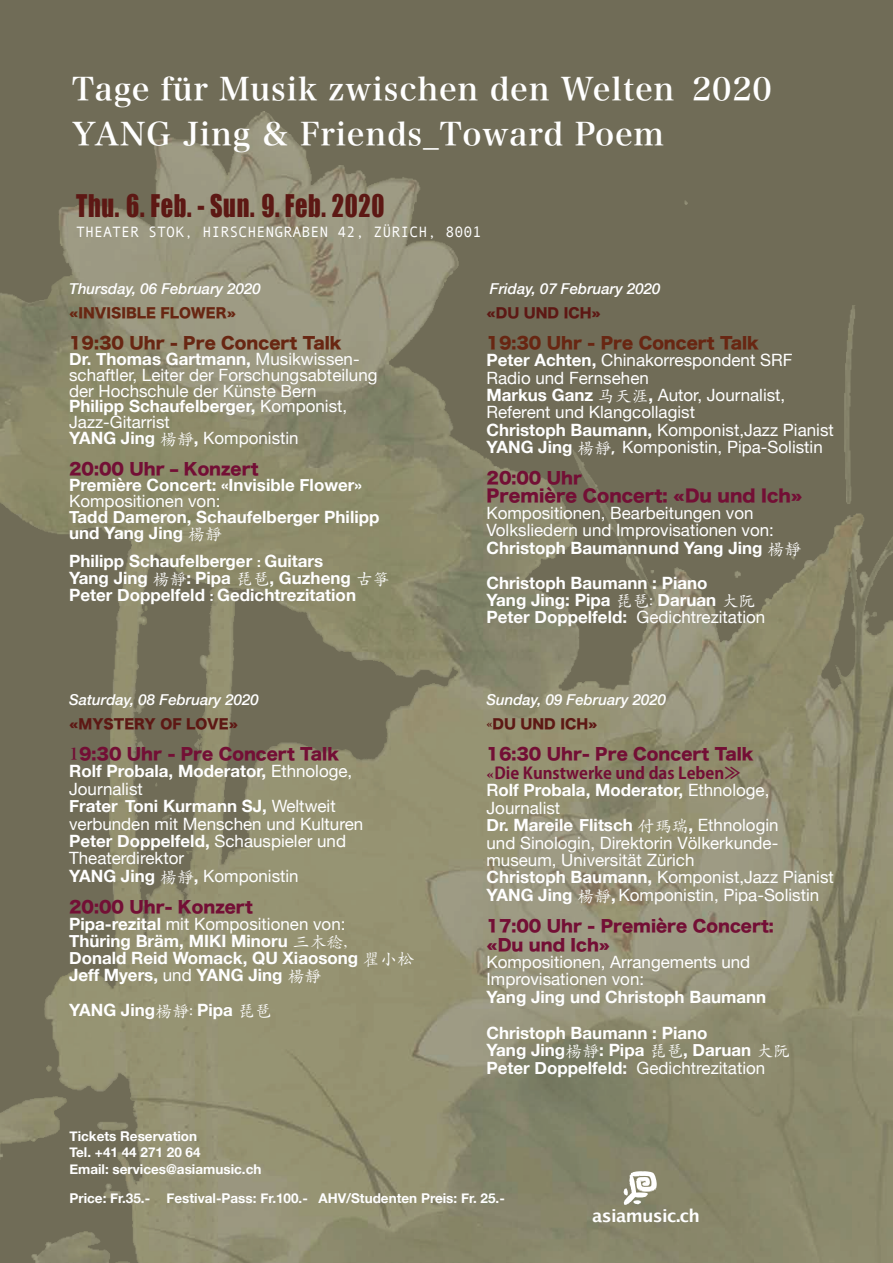
<style>
.page{position:relative;width:893px;height:1263px;background:#fff}
.page>*{position:absolute;margin:0;border:0;box-sizing:border-box;transform-origin:0 0}
.t1{font:31.5px/44.8px "Hira Min Pro W6";letter-spacing:.025em;color:#fff}
.t2{font:28.65px "Impact";letter-spacing:.03em;color:#5d1814;scale:.85 1}
.t3{font:700 17.55px "Lucida Grande";letter-spacing:-.035em;color:#fff}
.t4{font:16.95px/17.4px "Helvetica Neue";color:#fff}
.t5{font:700 16.95px/17.4px "Helvetica Neue";color:#fff}
.t6{font:16.95px "Hira Kaku Std N W8";color:#730f35}
.t7{font:16.2px/18.9px "Hira Kaku Std N W8";color:#730f35}
.t8{font:16.2px "Hira Kaku Std W8";color:#682612}
.t9{font:700 16.2px "Adobe Gothic Std";color:#730f35}
.t10{font:16.2px "Hira Kaku Std W8";color:#730f35}
.t11{font:italic 500 15px "Helvetica Neue";color:#fff}
.t12{font:15px "Andale Mono";color:#fff}
.t13{font:700 13.5px/16.2px "Helvetica Neue";color:#fff}
.t14{font:13.5px "Hira Kaku Std W8";color:#5d1814}
.t15{font:13.5px "Hira Kaku Std N W8";color:#682612}
.t16{font:13.5px "Hira Kaku Std N W8";color:#5d1814}
.s1{font-weight:700}
.s2{font-family:"ST Kaiti"}
.s3{font-family:"ST Kaiti";font-weight:400}
.s4{font-size:13.5px}
.s5{font-family:"Hira Min Pro W6"}
.s6{font-weight:400}
.s7{font-family:"Apple SD Gothic Neo";font-weight:700}
.s8{font-family:"Abril Fatface";font-weight:400}
.s9{font-weight:500}
</style>
<div class="page">
<div style="left:0;top:0;width:892px;height:1263px;background:#706c57"></div>
<img style="left:0;top:111px;width:892px;height:1152px">
<svg style="left:623px;top:1172px;width:33px;height:33px"></svg>
<h1 class="t1" style="left:72px;top:67px;width:701px">Tage für Musik zwischen den Welten 2020<br>YANG Jing &amp; Friends_Toward Poem</h1>
<h2 class="t2" style="left:76px;top:194px;width:364px">Thu. 6. Feb. - Sun. 9. Feb. 2020</h2>
<p class="t12" style="left:76px;top:226px;width:406px">THEATER STOK, HIRSCHENGRABEN 42, ZÜRICH, 8001</p>
<p class="t11" style="left:69px;top:279px;width:193px">Thursday, 06 February 2020</p>
<p class="t15" style="left:69px;top:306px;width:169px">«INVISIBLE FLOWER»</p>
<p class="t8" style="left:69px;top:335px;width:274px">19:30 Uhr - Pre Concert Talk</p>
<p class="t4" style="left:69px;top:351px;width:310px;line-height:15.9px"><span class="s1">Dr. Thomas Gartmann,</span> Musikwissen&shy;schaftler, Leiter der Forschungsabteilung der Hochschule der Künste Bern<br><span class="s1">Philipp Schaufelberger,</span> Komponist,<br>Jazz-Gitarrist<br><span class="s1">YANG Jing</span> <span class="s2">楊靜</span><span class="s1">,</span> Komponistin</p>
<p class="t7" style="left:69px;top:460px;width:191px">20:00 Uhr ‒ Konzert</p>
<p class="t5" style="left:69px;top:476px;width:294px">Première Concert: «Invisible Flower»</p>
<p class="t4" style="left:69px;top:492px;width:153px">Kompositionen von:</p>
<p class="t5" style="left:69px;top:508px;width:312px;line-height:15.9px">Tadd Dameron, Schaufelberger Philipp und Yang Jing <span class="s3">楊靜</span></p>
<p class="t5" style="left:69px;top:551px;width:322px">Philipp Schaufelberger <span class="s4">:</span> Guitars<br>Yang Jing <span class="s3">楊靜</span>: Pipa <span class="s3">琵琶</span>, Guzheng <span class="s3">古箏<br></span>Peter Doppelfeld <span class="s4">:</span> Gedichtrezitation</p>
<p class="t11" style="left:69px;top:690px;width:191px">Saturday, 08 February 2020</p>
<p class="t16" style="left:69px;top:717px;width:170px">«MYSTERY OF LOVE»</p>
<p class="t7" style="left:69px;top:744px;width:271px"><span class="s5">1</span>9:30 Uhr - Pre Concert Talk</p>
<p class="t4" style="left:69px;top:762px;width:295px"><span class="s1">Rolf Probala, Moderator,</span> Ethnologe,<br>Journalist<br><span class="s1">Frater Toni Kurmann SJ,</span> Weltweit verbunden mit Menschen und Kulturen<br><span class="s1">Peter Doppelfeld,</span> Schauspieler und<br>Theaterdirektor<br><span class="s1">YANG Jing</span> <span class="s2">楊靜</span><span class="s1">,</span> Komponistin</p>
<p class="t7" style="left:69px;top:897px;width:185px">20:00 Uhr- Konzert</p>
<p class="t5" style="left:69px;top:915px;width:346px">Pipa-rezital <span class="s6">mit Kompositionen von:<br></span>Thüring Bräm, MIKI Minoru <span class="s3">三⽊稔,<br></span>Donald Reid Womack, QU Xiaosong <span class="s3">瞿小松<br></span>Jeff Myers, <span class="s6">und</span> YANG Jing <span class="s3">楊靜</span></p>
<p class="t5" style="left:69px;top:1001px;width:204px">YANG Jing<span class="s3">楊靜:</span> Pipa <span class="s3">琵琶</span></p>
<p class="t11" style="left:490px;top:279px;width:172px">Friday, 07 February 2020</p>
<p class="t14" style="left:486px;top:306px;width:116px">«DU UND ICH»</p>
<p class="t8" style="left:486px;top:335px;width:274px">19:30 Uhr - Pre Concert Talk</p>
<p class="t4" style="left:486px;top:351px;width:349px"><span class="s1">Peter Achten,</span> Chinakorrespondent SRF Radio und Fernsehen<br><span class="s1">Markus Ganz</span> <span class="s2">马天涯</span><span class="s1">,</span> Autor, Journalist, Referent und Klangcollagist<br><span class="s1">Christoph Baumann,</span> Komponist,Jazz Pianist <span class="s1">YANG Jing</span> <span class="s2">楊靜</span><span class="s7">,</span> Komponistin, Pipa-Solistin</p>
<p class="t7" style="left:486px;top:469px;width:97px">20:00 Uhr</p>
<p class="t6" style="left:486px;top:487px;width:318px">Première Concert: «Du und Ich»</p>
<p class="t4" style="left:486px;top:504px;width:316px">Kompositionen, Bearbeitungen von<br>Volksliedern und Improvisationen von:<br><span class="s1">Christoph Baumannund Yang Jing</span> <span class="s2">楊靜</span></p>
<p class="t5" style="left:486px;top:573px;width:280px">Christoph Baumann : Piano<br>Yang Jing: Pipa <span class="s3">琵琶:</span> Daruan <span class="s3">⼤阮<br></span>Peter Doppelfeld: <span class="s6">Gedichtrezitation</span></p>
<p class="t11" style="left:486px;top:690px;width:181px">Sunday, 09 February 2020</p>
<p class="t14" style="left:486px;top:717px;width:113px"><span class="s5">«</span>DU UND ICH»</p>
<p class="t10" style="left:486px;top:746px;width:269px">16:30 Uhr- Pre Concert Talk</p>
<p class="t9" style="left:486px;top:765px;width:255px"><span class="s8">«</span>Die Kunstwerke und das Leben»</p>
<p class="t4" style="left:486px;top:781px;width:349px"><span class="s9">R</span><span class="s1">olf Probala, Moderator,</span> Ethnologe, Journalist<br><span class="s1">Dr. Mareile Flitsch</span> <span class="s2">付瑪瑞</span><span class="s1">,</span> Ethnologin<br>und Sinologin, Direktorin Völkerkunde&shy;museum, Universität Zürich<br><span class="s1">Christoph Baumann,</span> Komponist,Jazz Pianist <span class="s1">YANG Jing</span> <span class="s2">楊靜</span><span class="s1">,</span> Komponistin, Pipa-Solistin</p>
<p class="t7" style="left:486px;top:916px;width:289px">17:00 Uhr - Première Concert: «Du und Ich»</p>
<p class="t4" style="left:486px;top:953px;width:265px">Kompositionen, Arrangements und<br>Improvisationen von:</p>
<p class="t5" style="left:486px;top:978px;width:281px;line-height:36.3px">Yang Jing und Christoph Baumann<br>Christoph Baumann : Piano</p>
<p class="t5" style="left:486px;top:1041px;width:305px">Yang Jing<span class="s3">楊靜</span>: Pipa <span class="s3">琵琶</span>, Daruan <span class="s3">⼤阮<br></span>Peter Doppelfeld: <span class="s6">Gedichtrezitation</span></p>
<p class="t13" style="left:69px;top:1128px;width:193px">Tickets Reservation<br>Tel. +41 44 271 20 64<br>Email: services@asiamusic.ch</p>
<p class="t13" style="left:69px;top:1190px;width:437px">Price: Fr.35.- Festival-Pass: Fr.100.- AHV/Studenten Preis: Fr. 25.-</p>
<p class="t3" style="left:592px;top:1208px;width:109px">asiamusic.ch</p>
</div>
